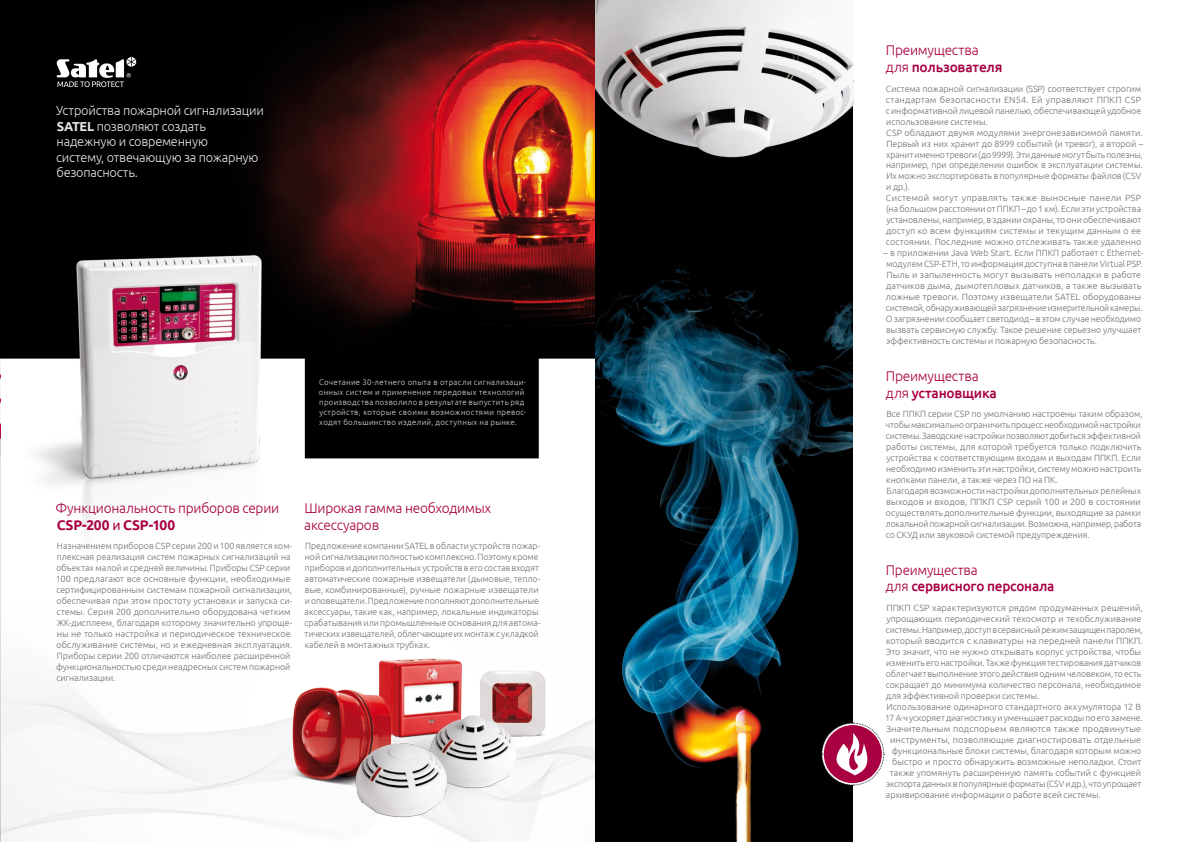
<style>
.page{position:relative;width:1191px;height:842px;background:#fff}
.page>*{position:absolute;margin:0;border:0;box-sizing:border-box;transform-origin:0 0}
.t1{font:300 14px/16.8px "Ubuntu";letter-spacing:-.02em;color:#a80041}
.t2{font:500 14px/16.8px "Ubuntu";letter-spacing:-.015em;color:#a80041}
.t3{font:300 13px/15.6px "Ubuntu";letter-spacing:-.015em;color:#e5e6e7}
.t4{font:300 9px/11px "Ubuntu";color:#707173}
.t5{font:300 9px "Ubuntu";letter-spacing:-.02em;color:#707173;scale:.96 1}
.t6{font:300 9px "Ubuntu";color:#707173;scale:.96 1}
.t7{font:300 8px/10px "Ubuntu";letter-spacing:.04em;color:#d8d9da}
.s1{font-weight:700}
.s2{font-weight:400}
.s3{font-weight:500}
.s4{font-weight:300}
</style>
<div class="page">
<img style="left:0;top:458px;width:1px;height:102px">
<img style="left:0;top:560px;width:595px;height:282px">
<img style="left:0;top:0;width:595px;height:458px">
<img style="left:25px;top:255px;width:238px;height:364px">
<svg style="left:57px;top:57px;width:79px;height:30px"></svg>
<img style="left:255px;top:613px;width:337px;height:229px">
<img style="left:595px;top:208px;width:257px;height:634px">
<img style="left:595px;top:0;width:258px;height:208px">
<svg style="left:821px;top:723px;width:63px;height:63px"></svg>
<h2 class="t3" style="left:56px;top:102px;width:209px">Устройства пожарной сигнализации<br><span class="s1">SATEL</span> позволяют создать надежную и современную<br>систему, отвечающую за пожарную безопасность.</h2>
<p class="t7" style="left:319px;top:377px;width:209px">Сочетание 30-летнего опыта в отрасли сигнализаци&shy;онных систем и применение передовых технологий производства позволило в результате выпустить ряд устройств, которые своими возможностями превос&shy;ходят большинство изделий, доступных на рынке.</p>
<h1 class="t1" style="left:56px;top:499px;width:225px">Функциональность приборов серии<br><span class="s1">CSP-200</span> <span class="s2">и</span> <span class="s1">CSP-100</span></h1>
<p class="t4" style="left:56px;top:540px;width:238px">Назначением приборов CSP серии 200 и 100 является ком&shy;плексная реализация систем пожарных сигнализаций на объектах малой и средней величины. Приборы CSP серии 100 предлагают все основные функции, необходимые сертифицированным системам пожарной сигнализации, обеспечивая при этом простоту установки и запуска си&shy;стемы. Серия 200 дополнительно оборудована четким ЖК-дисплеем, благодаря которому значительно упроще&shy;ны не только настройка и периодическое техническое обслуживание системы, но и ежедневная эксплуатация.<br>Приборы серии 200 отличаются наиболее расширенной функциональностью среди неадресных систем пожарной сигнализации.</p>
<h1 class="t1" style="left:304px;top:499px;width:189px">Широкая гамма необходимых аксессуаров</h1>
<p class="t4" style="left:304px;top:540px;width:237px">Предложение компании SATEL в области устройств пожар&shy;ной сигнализации полностью комплексно. Поэтому кроме приборов и дополнительных устройств в его состав входят автоматические пожарные извещатели (дымовые, тепло&shy;вые, комбинированные), ручные пожарные извещатели и оповещатели. Предложение пополняют дополнительные аксессуары, такие как, например, локальные индикаторы срабатывания или промышленные основания для автома&shy;тических извещателей, облегчающие их монтаж с укладкой кабелей в монтажных трубках.</p>
<h1 class="t1" style="left:886px;top:42px;width:118px">Преимущества для <span class="s3">пользователя</span></h1>
<p class="t4" style="left:886px;top:83px;width:259px">Система пожарной сигнализации (SSP) соответствует строгим стандартам безопасности EN54. Ей управляют ППКП CSP с информативной лицевой панелью, обеспечивающей удобное использование системы.<br>CSP обладают двумя модулями энергонезависимой памяти.<br>Первый из них хранит до 8999 событий (и тревог), а второй – хранит именно тревоги (до 9999). Эти данные могут быть полезны, например, при определении ошибок в эксплуатации системы.<br>Их можно экспортировать в популярные форматы файлов (CSV и др.).<br>Системой могут управлять также выносные панели PSP (на большом расстоянии от ППКП – до 1 км). Если эти устройства установлены, например, в здании охраны, то они обеспечивают доступ ко всем функциям системы и текущим данным о ее состоянии. Последние можно отслеживать также удаленно</p>
<p class="t4" style="left:883px;top:247px;width:261px">– в приложении Java Web Start. Если ППКП работает с Ethernet&shy;модулем CSP-ETH, то информация доступна в панели Virtual PSP.<br>Пыль и запыленность могут вызывать неполадки в работе датчиков дыма, дымотепловых датчиков, а также вызывать ложные тревоги. Поэтому извещатели SATEL оборудованы системой, обнаруживающей загрязнение измерительной камеры.<br>О загрязнении сообщает светодиод – в этом случае необходимо вызвать сервисную службу. Такое решение серьезно улучшает эффективность системы и пожарную безопасность.</p>
<h1 class="t1" style="left:886px;top:367px;width:112px">Преимущества для <span class="s3">установщика</span></h1>
<p class="t4" style="left:885px;top:408px;width:258px">Все ППКП серии CSP по умолчанию настроены таким образом, чтобы максимально ограничить процесс необходимой настройки системы. Заводские настройки позволяют добиться эффективной работы системы, для которой требуется только подключить устройства к соответствующим входам и выходам ППКП. Если необходимо изменить эти настройки, систему можно настроить кнопками панели, а также через ПО на ПК.<br>Благодаря возможности настройки дополнительных релейных выходов и входов, ППКП CSP серий 100 и 200 в состоянии осуществлять дополнительные функции, выходящие за рамки локальной пожарной сигнализации. Возможна, например, работа со СКУД или звуковой системой предупреждения.</p>
<h1 class="t2" style="left:886px;top:561px;width:170px"><span class="s4">Преимущества<br>для</span> сервисного персонала</h1>
<p class="t4" style="left:886px;top:602px;width:258px">ППКП CSP характеризуются рядом продуманных решений,</p>
<p class="t4" style="left:886px;top:613px;width:256px">упрощающих периодический техосмотр и техобслуживание</p>
<p class="t5" style="left:886px;top:624px;width:269px">системы. Например, доступ в сервисный режим защищен паролем,</p>
<p class="t4" style="left:886px;top:635px;width:258px">который вводится с клавиатуры на передней панели ППКП.</p>
<p class="t4" style="left:886px;top:646px;width:256px">Это значит, что не нужно открывать корпус устройства, чтобы</p>
<p class="t4" style="left:886px;top:657px;width:256px">изменить его настройки. Также функция тестирования датчиков</p>
<p class="t4" style="left:886px;top:668px;width:257px">облегчает выполнение этого действия одним человеком, то есть</p>
<p class="t4" style="left:886px;top:679px;width:257px">сокращает до минимума количество персонала, необходимое</p>
<p class="t4" style="left:886px;top:690px;width:155px">для эффективной проверки системы.</p>
<p class="t4" style="left:886px;top:701px;width:256px">Использование одинарного стандартного аккумулятора 12 В</p>
<p class="t4" style="left:885px;top:712px;width:259px">17 А·ч ускоряет диагностику и уменьшает расходы по его замене.</p>
<p class="t4" style="left:886px;top:723px;width:257px">Значительным подспорьем являются также продвинутые</p>
<p class="t4" style="left:890px;top:734px;width:252px">инструменты, позволяющие диагностировать отдельные</p>
<p class="t4" style="left:891px;top:745px;width:251px">функциональные блоки системы, благодаря которым можно</p>
<p class="t4" style="left:892px;top:756px;width:251px">быстро и просто обнаружить возможные неполадки. Стоит</p>
<p class="t4" style="left:890px;top:767px;width:252px">также упомянуть расширенную память событий с функцией</p>
<p class="t6" style="left:886px;top:778px;width:267px">экспорта данных в популярные форматы (CSV и др.), что упрощает</p>
<p class="t4" style="left:886px;top:789px;width:216px">архивирование информации о работе всей системы.</p>
</div>
